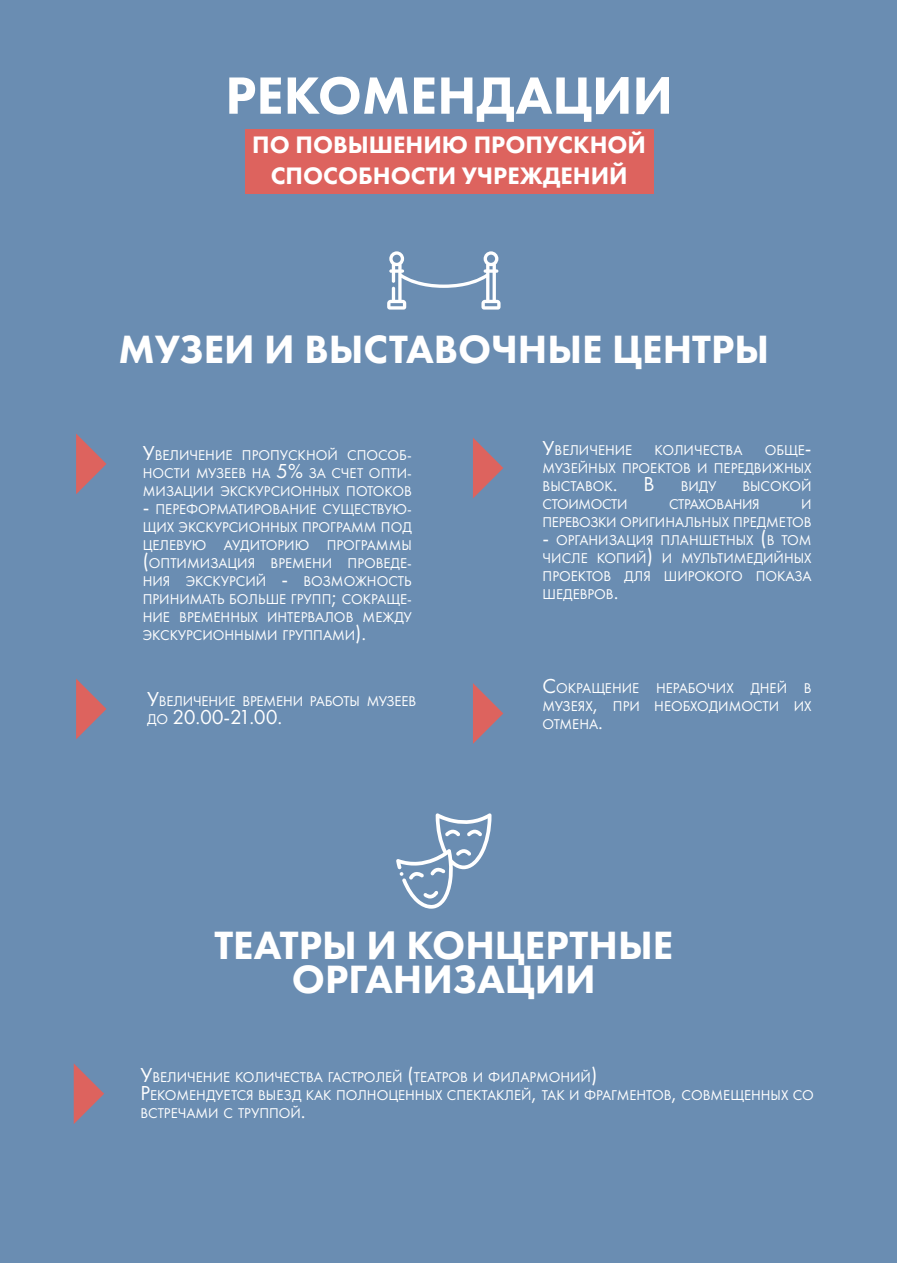
<style>
.page{position:relative;width:897px;height:1263px;background:#fff}
.page>*{position:absolute;margin:0;border:0;box-sizing:border-box;transform-origin:0 0}
.t1{font:800 54.3px "Futura PT";color:#fff}
.t2{font:800 40.95px/34px "Futura PT";color:#fff;text-align:center}
.t3{font:800 24.75px/31.5px "Futura PT";color:#fff;text-align:center}
.t4{font:21px "Futura PT";letter-spacing:-.025em;color:#fff}
.t5{font:14.7px/18px "Futura PT";color:#fff;text-align:justify}
.t6{font:14.7px "Futura PT";letter-spacing:-.025em;color:#fff}
.s1{font-size:21px}
.s2{font-size:14.7px}
</style>
<div class="page">
<div style="left:1px;top:0;width:895px;height:1263px;background:#6a8db2"></div>
<div style="left:245px;top:129px;width:408px;height:64px;background:#dd635e"></div>
<svg style="left:387px;top:251px;width:113px;height:59px"></svg>
<svg style="left:76px;top:433px;width:30px;height:61px"></svg>
<svg style="left:76px;top:679px;width:30px;height:60px"></svg>
<svg style="left:473px;top:683px;width:30px;height:61px"></svg>
<svg style="left:473px;top:438px;width:30px;height:60px"></svg>
<svg style="left:74px;top:1064px;width:30px;height:60px"></svg>
<svg style="left:396px;top:813px;width:95px;height:96px"></svg>
<h1 class="t1" style="left:225px;top:62px;width:449px">РЕКОМЕНДАЦИИ</h1>
<h3 class="t3" style="left:252px;top:128px;width:395px">ПО ПОВЫШЕНИЮ ПРОПУСКНОЙ<br>СПОСОБНОСТИ УЧРЕЖДЕНИЙ</h3>
<h2 class="t2" style="left:118px;top:331px;width:652px">МУЗЕИ И ВЫСТАВОЧНЫЕ ЦЕНТРЫ</h2>
<p class="t5" style="left:143px;top:446px;width:270px"><span class="s1">У</span>ВЕЛИЧЕНИЕ ПРОПУСКНОЙ СПОСОБ-НОСТИ МУЗЕЕВ НА <span class="s1">5%</span> ЗА СЧЕТ ОПТИ-МИЗАЦИИ ЭКСКУРСИОННЫХ ПОТОКОВ</p>
<p class="t5" style="left:143px;top:500px;width:270px"><span class="s1">-</span> ПЕРЕФОРМАТИРОВАНИЕ СУЩЕСТВУЮ-ЩИХ ЭКСКУРСИОННЫХ ПРОГРАММ ПОД ЦЕЛЕВУЮ АУДИТОРИЮ ПРОГРАММЫ <span class="s1">(</span>ОПТИМИЗАЦИЯ ВРЕМЕНИ ПРОВЕДЕ-НИЯ ЭКСКУРСИЙ <span class="s1">-</span> ВОЗМОЖНОСТЬ ПРИНИМАТЬ БОЛЬШЕ ГРУПП<span class="s1">;</span> СОКРАЩЕ-НИЕ ВРЕМЕННЫХ ИНТЕРВАЛОВ МЕЖДУ ЭКСКУРСИОННЫМИ ГРУППАМИ<span class="s1">).</span></p>
<p class="t5" style="left:147px;top:692px;width:270px"><span class="s1">У</span>ВЕЛИЧЕНИЕ ВРЕМЕНИ РАБОТЫ МУЗЕЕВ</p>
<h3 class="t4" style="left:147px;top:704px;width:136px"><span class="s2">ДО</span> 20.00-21.00.</h3>
<p class="t5" style="left:542px;top:441px;width:91px"><span class="s1">У</span>ВЕЛИЧЕНИЕ</p>
<p class="t5" style="left:654px;top:441px;width:89px">КОЛИЧЕСТВА</p>
<p class="t5" style="left:542px;top:441px;width:270px;text-indent:222px">ОБЩЕ<span class="s1">-</span>МУЗЕЙНЫХ ПРОЕКТОВ И ПЕРЕДВИЖНЫХ ВЫСТАВОК<span class="s1">. В</span> ВИДУ</p>
<p class="t5" style="left:742px;top:477px;width:71px">ВЫСОКОЙ</p>
<p class="t6" style="left:542px;top:495px;width:86px">СТОИМОСТИ</p>
<p class="t6" style="left:669px;top:495px;width:92px">СТРАХОВАНИЯ</p>
<p class="t5" style="left:542px;top:495px;width:270px;text-align:right">И<br>ПЕРЕВОЗКИ ОРИГИНАЛЬНЫХ ПРЕДМЕТОВ</p>
<p class="t5" style="left:542px;top:531px;width:270px"><span class="s1">-</span> ОРГАНИЗАЦИЯ ПЛАНШЕТНЫХ <span class="s1">(</span>В ТОМ ЧИСЛЕ КОПИЙ<span class="s1">)</span> И МУЛЬТИМЕДИЙНЫХ ПРОЕКТОВ ДЛЯ ШИРОКОГО ПОКАЗА ШЕДЕВРОВ<span class="s1">.</span></p>
<p class="t5" style="left:542px;top:679px;width:270px"><span class="s1">С</span>ОКРАЩЕНИЕ НЕРАБОЧИХ ДНЕЙ В МУЗЕЯХ<span class="s1">,</span> ПРИ НЕОБХОДИМОСТИ ИХ ОТМЕНА<span class="s1">.</span></p>
<h2 class="t2" style="left:214px;top:927px;width:460px">ТЕАТРЫ И КОНЦЕРТНЫЕ<br>ОРГАНИЗАЦИИ</h2>
<p class="t5" style="left:140px;top:1068px;width:675px;text-align:left"><span class="s1">У</span>ВЕЛИЧЕНИЕ КОЛИЧЕСТВА ГАСТРОЛЕЙ <span class="s1">(</span>ТЕАТРОВ И ФИЛАРМОНИЙ<span class="s1">)<br>Р</span>ЕКОМЕНДУЕТСЯ ВЫЕЗД КАК ПОЛНОЦЕННЫХ СПЕКТАКЛЕЙ<span class="s1">,</span> ТАК И ФРАГМЕНТОВ<span class="s1">,</span> СОВМЕЩЕННЫХ СО<br>ВСТРЕЧАМИ С ТРУППОЙ<span class="s1">.</span></p>
</div>
